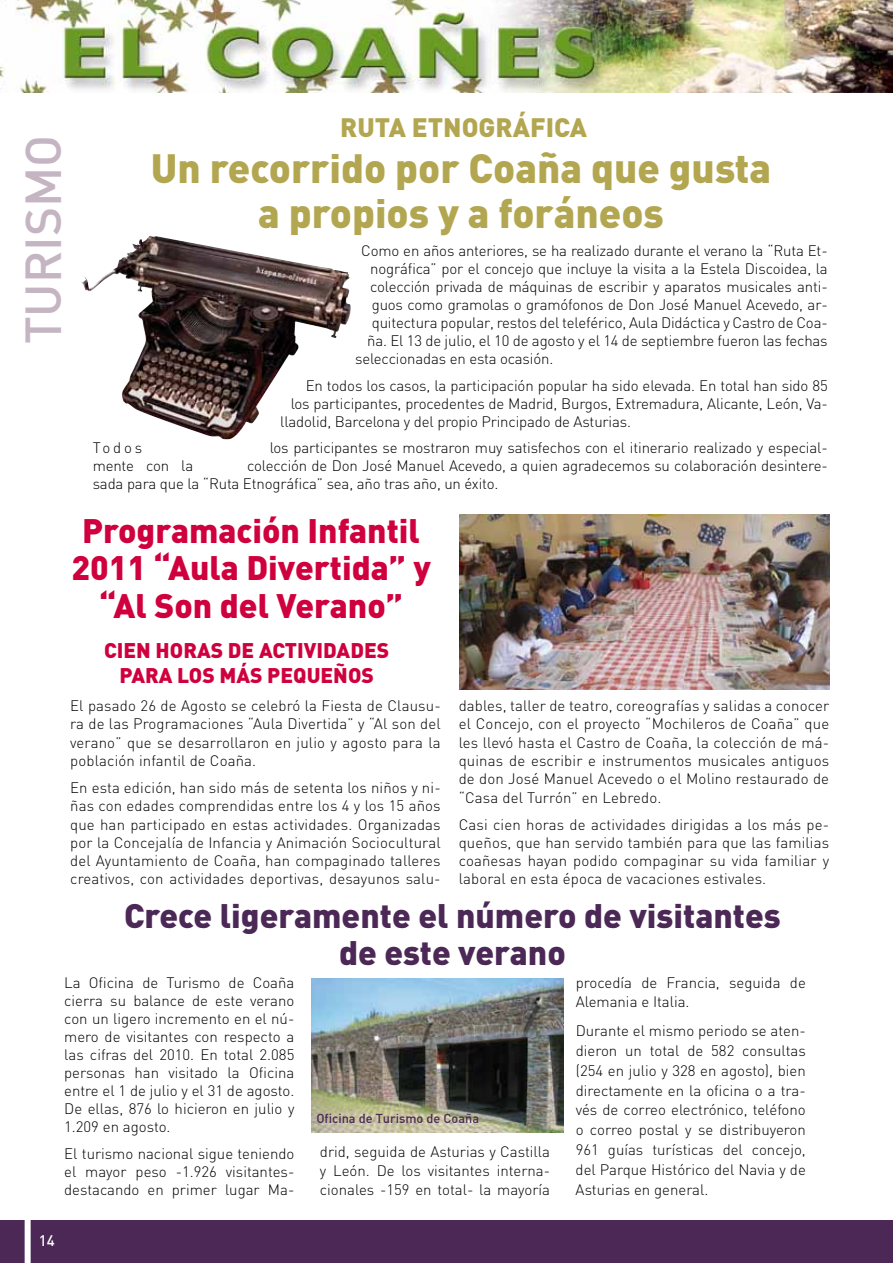
<style>
.page{position:relative;width:893px;height:1263px;background:#fff}
.page>*{position:absolute;margin:0;border:0;box-sizing:border-box;transform-origin:0 0}
.t1{font:500 49.5px "DIN";color:#c5b5c2}
.t2{font:900 40.35px/45px "DIN";color:#b3a650;text-align:center}
.t3{font:900 33.6px/37.5px "DIN";color:#cf003d;text-align:center}
.t4{font:900 33.6px/37.5px "DIN";color:#4b2856;text-align:center}
.t5{font:900 26.4px "DIN";color:#b3a650}
.t6{font:900 21px/25.2px "DIN";color:#cf003d;text-align:center}
.t7{font:300 15px/18.3px "DIN";letter-spacing:-.01em;color:#000;text-align:justify}
.t8{font:500 15px "DIN";color:#fff}
.t9{font:500 12.75px "DIN";color:#4b2856}
</style>
<div class="page">
<img style="left:0;top:0;width:893px;height:92px">
<div style="left:0;top:1220px;width:893px;height:43px;background:#4b2856"></div>
<div style="left:25px;top:1214px;width:6px;height:49px;background:#fff"></div>
<img style="left:311px;top:978px;width:252px;height:154px">
<img style="left:81px;top:238px;width:250px;height:202px">
<img style="left:459px;top:514px;width:370px;height:176px">
<h1 class="t1" style="left:12px;top:344px;width:211px;rotate:-90deg">TURISMO</h1>
<h3 class="t5" style="left:340px;top:110px;width:17px">RUTA</h3>
<h3 class="t5" style="left:412px;top:110px;width:17px">ETNO</h3>
<h3 class="t5" style="left:479px;top:110px;width:32px">GRÁFI</h3>
<h3 class="t5" style="left:554px;top:110px;width:34px">CA</h3>
<h2 class="t2" style="left:151px;top:143px;width:622px">Un recorrido por Coaña que gusta a propios y a foráneos</h2>
<p class="t7" style="left:361px;top:241px;width:468px">Como en años anteriores, se ha realizado durante el verano la “Ruta Et-</p>
<p class="t7" style="left:370px;top:259px;width:459px">nográfica” por el concejo que incluye la visita a la Estela Discoidea, la</p>
<p class="t7" style="left:370px;top:277px;width:459px">colección privada de máquinas de escribir y aparatos musicales anti-</p>
<p class="t7" style="left:372px;top:295px;width:457px">guos como gramolas o gramófonos de Don José Manuel Acevedo, ar-</p>
<p class="t7" style="left:372px;top:313px;width:458px">quitectura popular, restos del teleférico, Aula Didáctica y Castro de Coa-</p>
<p class="t7" style="left:367px;top:331px;width:462px">ña. El 13 de julio, el 10 de agosto y el 14 de septiembre fueron las fechas</p>
<p class="t7" style="left:355px;top:349px;width:200px">seleccionadas en esta ocasión.</p>
<p class="t7" style="left:306px;top:376px;width:524px">En todos los casos, la participación popular ha sido elevada. En total han sido 85</p>
<p class="t7" style="left:291px;top:394px;width:539px">los participantes, procedentes de Madrid, Burgos, Extremadura, Alicante, León, Va-</p>
<p class="t7" style="left:280px;top:412px;width:352px">lladolid, Barcelona y del propio Principado de Asturias.</p>
<p class="t7" style="left:93px;top:438px;width:51px">Todos</p>
<p class="t7" style="left:270px;top:438px;width:560px">los participantes se mostraron muy satisfechos con el itinerario realizado y especial-</p>
<p class="t7" style="left:93px;top:456px;width:102px">mente con la</p>
<p class="t7" style="left:93px;top:457px;width:737px;text-indent:155px">colección de Don José Manuel Acevedo, a quien agradecemos su colaboración desintere&shy;sada para que la “Ruta Etnográfica” sea, año tras año, un éxito.</p>
<h3 class="t3" style="left:71px;top:510px;width:361px">Programación Infantil<br>2011 “Aula Divertida” y “Al Son del Verano”</h3>
<h3 class="t6" style="left:104px;top:637px;width:285px">Cien horas de actividades para los más pequeños</h3>
<p class="t7" style="left:70px;top:696px;width:372px">El pasado 26 de Agosto se celebró la Fiesta de Clausu&shy;ra de las Programaciones “Aula Divertida” y “Al son del verano” que se desarrollaron en julio y agosto para la población infantil de Coaña.</p>
<p class="t7" style="left:70px;top:778px;width:372px">En esta edición, han sido más de setenta los niños y ni&shy;ñas con edades comprendidas entre los 4 y los 15 años que han participado en estas actividades. Organizadas por la Concejalía de Infancia y Animación Sociocultural del Ayuntamiento de Coaña, han compaginado talleres creativos, con actividades deportivas, desayunos salu-</p>
<p class="t7" style="left:459px;top:696px;width:372px">dables, taller de teatro, coreografías y salidas a conocer el Concejo, con el proyecto “Mochileros de Coaña” que les llevó hasta el Castro de Coaña, la colección de má&shy;quinas de escribir e instrumentos musicales antiguos de don José Manuel Acevedo o el Molino restaurado de “Casa del Turrón” en Lebredo.</p>
<p class="t7" style="left:459px;top:815px;width:372px">Casi cien horas de actividades dirigidas a los más pe&shy;queños, que han servido también para que las familias coañesas hayan podido compaginar su vida familiar y laboral en esta época de vacaciones estivales.</p>
<h3 class="t4" style="left:124px;top:895px;width:658px">Crece ligeramente el número de visitantes de este verano</h3>
<p class="t7" style="left:64px;top:973px;width:232px">La Oficina de Turismo de Coaña cierra su balance de este verano con un ligero incremento en el nú&shy;mero de visitantes con respecto a las cifras del 2010. En total 2.085 personas han visitado la Oficina entre el 1 de julio y el 31 de agosto.<br>De ellas, 876 lo hicieron en julio y 1.209 en agosto.</p>
<p class="t7" style="left:64px;top:1144px;width:232px">El turismo nacional sigue teniendo el mayor peso -1.926 visitantes&shy;destacando en primer lugar Ma-</p>
<p class="t7" style="left:320px;top:1142px;width:232px;line-height:19px">drid, seguida de Asturias y Castilla y León. De los visitantes interna&shy;cionales -159 en total- la mayoría</p>
<p class="t9" style="left:316px;top:1110px;width:164px">Oficina de Turismo de Coaña</p>
<p class="t8" style="left:39px;top:1231px;width:17px">14</p>
<p class="t7" style="left:576px;top:972px;width:232px;line-height:19.8px">procedía de Francia, seguida de<br>Alemania e Italia.</p>
<p class="t7" style="left:576px;top:1020px;width:232px;line-height:19.8px">Durante el mismo periodo se aten&shy;dieron un total de 582 consultas (254 en julio y 328 en agosto), bien directamente en la oficina o a tra&shy;vés de correo electrónico, teléfono o correo postal y se distribuyeron 961 guías turísticas del concejo, del Parque Histórico del Navia y de Asturias en general.</p>
</div>
